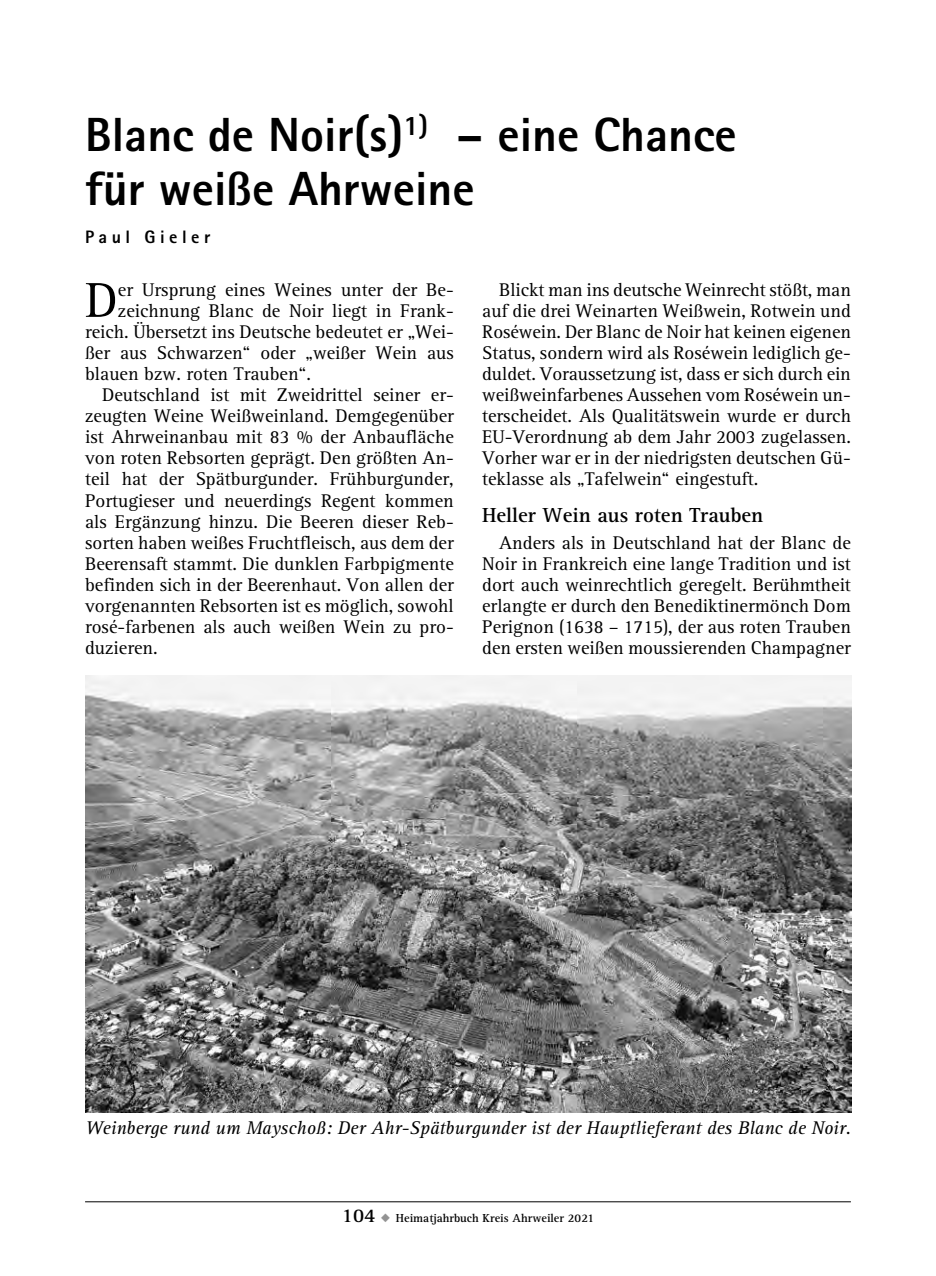
<style>
.page{position:relative;width:936px;height:1276px;background:#fff}
.page>*{position:absolute;margin:0;border:0;box-sizing:border-box;transform-origin:0 0}
.t1{font:50.6px "AT Rotis Serif";color:#000}
.t2{font:800 48px/54px "Rotis Sans Serif";color:#000}
.t3{font:700 21px "AT Rotis Serif";color:#000}
.t4{font:19px/21px "AT Rotis Serif";color:#000;text-align:justify}
.t5{font:italic 19px "AT Rotis Serif";color:#000}
.t6{font:800 18px "Rotis Sans Serif";letter-spacing:.25em;color:#000}
.t7{font:700 12px "AT Rotis Serif";color:#000}
.s1{font-size:20px}
.s2{color:#939393}
</style>
<div class="page">
<hr style="left:85px;top:1201px;width:765px;height:1px;background:#000">
<img style="left:85px;top:675px;width:766px;height:437px">
<h2 class="t2" style="left:85px;top:107px;width:653px">Blanc de Noir(s)<sup>1)</sup> – eine Chance für weiße Ahrweine</h2>
<p class="t6" style="left:85px;top:226px;width:127px">Paul Gieler</p>
<h1 class="t1" style="left:85px;top:271px;width:34px">D</h1>
<p class="t4" style="left:118px;top:279px;width:337px">er Ursprung eines Weines unter der Be-</p>
<p class="t4" style="left:482px;top:279px;width:370px;text-indent:17px">Blickt man ins deutsche Weinrecht stößt, man auf die drei Weinarten Weißwein, Rotwein und Roséwein. Der Blanc de Noir hat keinen eigenen Status, sondern wird als Roséwein lediglich ge&shy;duldet. Voraussetzung ist, dass er sich durch ein weißweinfarbenes Aussehen vom Roséwein un&shy;terscheidet. Als Qualitätswein wurde er durch EU-Verordnung ab dem Jahr 2003 zugelassen.<br>Vorher war er in der niedrigsten deutschen Gü&shy;teklasse als „Tafelwein“ eingestuft.</p>
<p class="t3" style="left:482px;top:502px;width:283px">Heller Wein aus roten Trauben</p>
<p class="t4" style="left:482px;top:532px;width:370px;text-indent:17px">Anders als in Deutschland hat der Blanc de Noir in Frankreich eine lange Tradition und ist dort auch weinrechtlich geregelt. Berühmtheit erlangte er durch den Benediktinermönch Dom Perignon (1638 – 1715), der aus roten Trauben den ersten weißen moussierenden Champagner</p>
<p class="t4" style="left:118px;top:301px;width:337px">zeichnung Blanc de Noir liegt in Frank-</p>
<p class="t4" style="left:85px;top:322px;width:370px">reich. Übersetzt ins Deutsche bedeutet er „Wei-</p>
<p class="t4" style="left:85px;top:343px;width:370px">ßer aus Schwarzen“ oder „weißer Wein aus</p>
<p class="t4" style="left:85px;top:364px;width:227px">blauen bzw. roten Trauben“.</p>
<p class="t4" style="left:102px;top:385px;width:353px">Deutschland ist mit Zweidrittel seiner er-</p>
<p class="t4" style="left:85px;top:406px;width:370px">zeugten Weine Weißweinland. Demgegenüber</p>
<p class="t4" style="left:85px;top:427px;width:370px">ist Ahrweinanbau mit 83 % der Anbaufläche</p>
<p class="t4" style="left:85px;top:448px;width:370px">von roten Rebsorten geprägt. Den größten An-</p>
<p class="t4" style="left:85px;top:469px;width:370px">teil hat der Spätburgunder. Frühburgunder,</p>
<p class="t4" style="left:85px;top:490px;width:370px">Portugieser und neuerdings Regent kommen</p>
<p class="t4" style="left:85px;top:511px;width:370px">als Ergänzung hinzu. Die Beeren dieser Reb-</p>
<p class="t4" style="left:85px;top:532px;width:370px">sorten haben weißes Fruchtfleisch, aus dem der</p>
<p class="t4" style="left:85px;top:553px;width:370px">Beerensaft stammt. Die dunklen Farbpigmente</p>
<p class="t4" style="left:85px;top:574px;width:370px">befinden sich in der Beerenhaut. Von allen der</p>
<p class="t4" style="left:85px;top:596px;width:370px">vorgenannten Rebsorten ist es möglich, sowohl</p>
<p class="t4" style="left:85px;top:617px;width:370px">rosé-farbenen als auch weißen Wein zu pro-</p>
<p class="t4" style="left:85px;top:638px;width:74px">duzieren.</p>
<p class="t5" style="left:85px;top:1116px;width:767px">Weinberge rund um Mayschoß: Der Ahr-Spätburgunder ist der Hauptlieferant des Blanc de Noir.</p>
<p class="t7" style="left:342px;top:1210px;width:253px"><span class="s1">104</span> <span class="s2">◆</span> Heimatjahrbuch Kreis Ahrweiler 2021</p>
</div>
